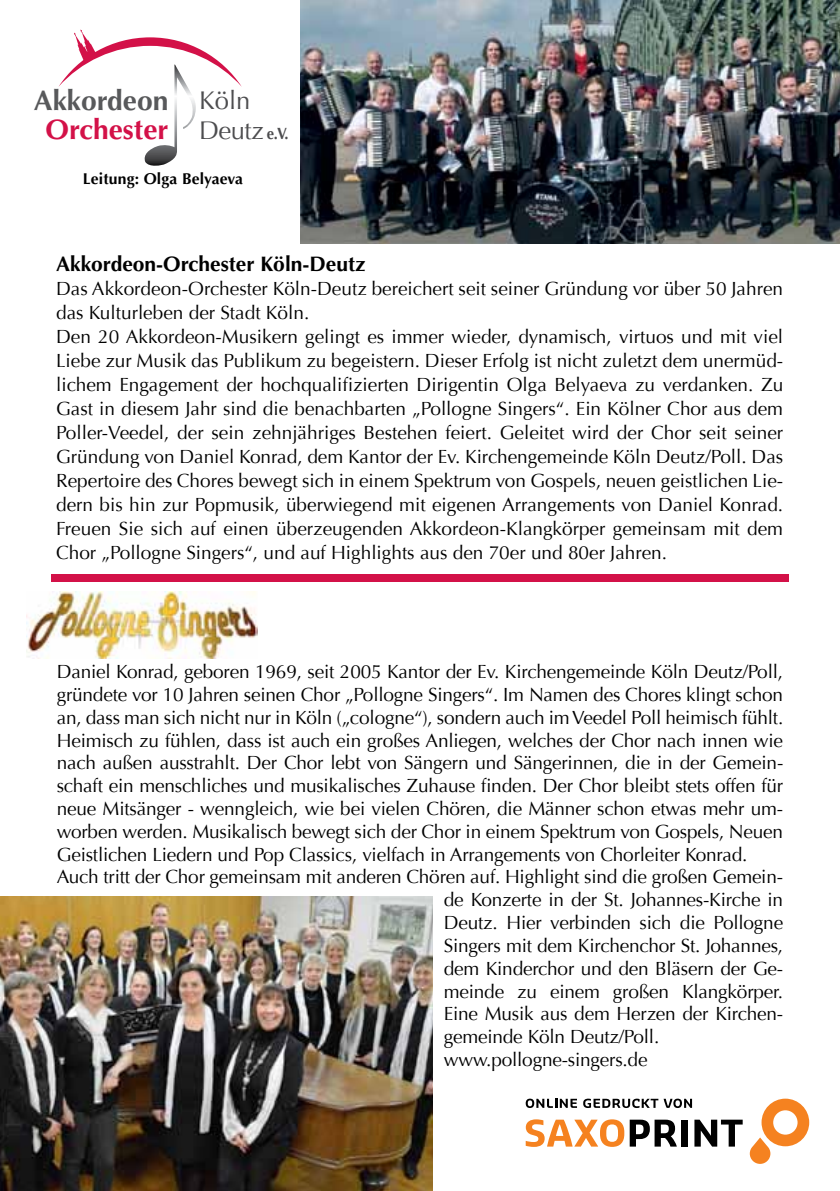
<style>
.page{position:relative;width:840px;height:1191px;background:#fff}
.page>*{position:absolute;margin:0;border:0;box-sizing:border-box;transform-origin:0 0}
.t1{font:700 28.2px "Optima";color:#58595b}
.t2{font:700 28.2px "Optima";color:#d31148}
.t3{font:25.6px/29.6px "Optima";letter-spacing:-.02em;color:#4d4d4f}
.t4{font:700 21px "Optima";color:#000}
.t5{font:19px/24px "Optima";letter-spacing:-.01em;color:#000}
.t6{font:700 15.6px "Optima";letter-spacing:.01em;color:#000}
.s1{font-weight:700;font-size:16.4px}
</style>
<div class="page">
<div style="left:680px;top:1119px;width:7px;height:27px;background:#000"></div>
<svg style="left:694px;top:1119px;width:48px;height:27px"></svg>
<svg style="left:525px;top:1119px;width:151px;height:27px"></svg>
<svg style="left:749px;top:1098px;width:59px;height:65px"></svg>
<svg style="left:525px;top:1098px;width:51px;height:10px"></svg>
<svg style="left:583px;top:1098px;width:108px;height:10px"></svg>
<img style="left:0;top:896px;width:432px;height:295px">
<img style="left:300px;top:0;width:539px;height:244px">
<div style="left:51px;top:574px;width:737px;height:7px;background:#d31148"></div>
<svg style="left:58px;top:30px;width:184px;height:136px"></svg>
<img style="left:26px;top:591px;width:232px;height:68px">
<h1 class="t1" style="left:34px;top:84px;width:136px">Akkordeon</h1>
<h1 class="t2" style="left:46px;top:113px;width:124px">Orchester</h1>
<h2 class="t3" style="left:199px;top:86px;width:91px">Köln<br>Deutz <span class="s1">e.V.</span></h2>
<p class="t6" style="left:83px;top:170px;width:161px">Leitung: Olga Belyaeva</p>
<p class="t4" style="left:56px;top:252px;width:311px">Akkordeon-Orchester Köln-Deutz</p>
<p class="t5" style="left:56px;top:277px;width:728px">Das Akkordeon-Orchester Köln-Deutz bereichert seit seiner Gründung vor über 50 Jahren das Kulturleben der Stadt Köln.<br>Den 20 Akkordeon-Musikern gelingt es immer wieder, dynamisch, virtuos und mit viel Liebe zur Musik das Publikum zu begeistern. Dieser Erfolg ist nicht zuletzt dem unermüd&shy;lichem Engagement der hochqualifizierten Dirigentin Olga Belyaeva zu verdanken. Zu Gast in diesem Jahr sind die benachbarten „Pollogne Singers“. Ein Kölner Chor aus dem Poller-Veedel, der sein zehnjähriges Bestehen feiert. Geleitet wird der Chor seit seiner Gründung von Daniel Konrad, dem Kantor der Ev. Kirchengemeinde Köln Deutz/Poll. Das Repertoire des Chores bewegt sich in einem Spektrum von Gospels, neuen geistlichen Lie&shy;dern bis hin zur Popmusik, überwiegend mit eigenen Arrangements von Daniel Konrad.<br>Freuen Sie sich auf einen überzeugenden Akkordeon-Klangkörper gemeinsam mit dem Chor „Pollogne Singers“, und auf Highlights aus den 70er und 80er Jahren.</p>
<p class="t5" style="left:57px;top:660px;width:727px">Daniel Konrad, geboren 1969, seit 2005 Kantor der Ev. Kirchengemeinde Köln Deutz/Poll,</p>
<p class="t5" style="left:57px;top:683px;width:727px">gründete vor 10 Jahren seinen Chor „Pollogne Singers“. Im Namen des Chores klingt schon</p>
<p class="t5" style="left:57px;top:705px;width:727px">an, dass man sich nicht nur in Köln („cologne“), sondern auch im Veedel Poll heimisch fühlt.</p>
<p class="t5" style="left:57px;top:728px;width:727px">Heimisch zu fühlen, dass ist auch ein großes Anliegen, welches der Chor nach innen wie</p>
<p class="t5" style="left:57px;top:751px;width:727px">nach außen ausstrahlt. Der Chor lebt von Sängern und Sängerinnen, die in der Gemein-</p>
<p class="t5" style="left:57px;top:774px;width:727px">schaft ein menschliches und musikalisches Zuhause finden. Der Chor bleibt stets offen für</p>
<p class="t5" style="left:57px;top:797px;width:727px">neue Mitsänger - wenngleich, wie bei vielen Chören, die Männer schon etwas mehr um-</p>
<p class="t5" style="left:57px;top:819px;width:727px">worben werden. Musikalisch bewegt sich der Chor in einem Spektrum von Gospels, Neuen</p>
<p class="t5" style="left:57px;top:842px;width:691px">Geistlichen Liedern und Pop Classics, vielfach in Arrangements von Chorleiter Konrad.</p>
<p class="t5" style="left:57px;top:865px;width:727px">Auch tritt der Chor gemeinsam mit anderen Chören auf. Highlight sind die großen Gemein-</p>
<p class="t5" style="left:443px;top:888px;width:340px">de Konzerte in der St. Johannes-Kirche in</p>
<p class="t5" style="left:443px;top:911px;width:340px">Deutz. Hier verbinden sich die Pollogne</p>
<p class="t5" style="left:443px;top:933px;width:341px">Singers mit dem Kirchenchor St. Johannes,</p>
<p class="t5" style="left:443px;top:956px;width:341px">dem Kinderchor und den Bläsern der Ge-</p>
<p class="t5" style="left:443px;top:979px;width:340px">meinde zu einem großen Klangkörper.</p>
<p class="t5" style="left:443px;top:1002px;width:340px">Eine Musik aus dem Herzen der Kirchen-</p>
<p class="t5" style="left:443px;top:1025px;width:217px">gemeinde Köln Deutz/Poll.</p>
<p class="t5" style="left:443px;top:1047px;width:205px">www.pollogne-singers.de</p>
</div>
